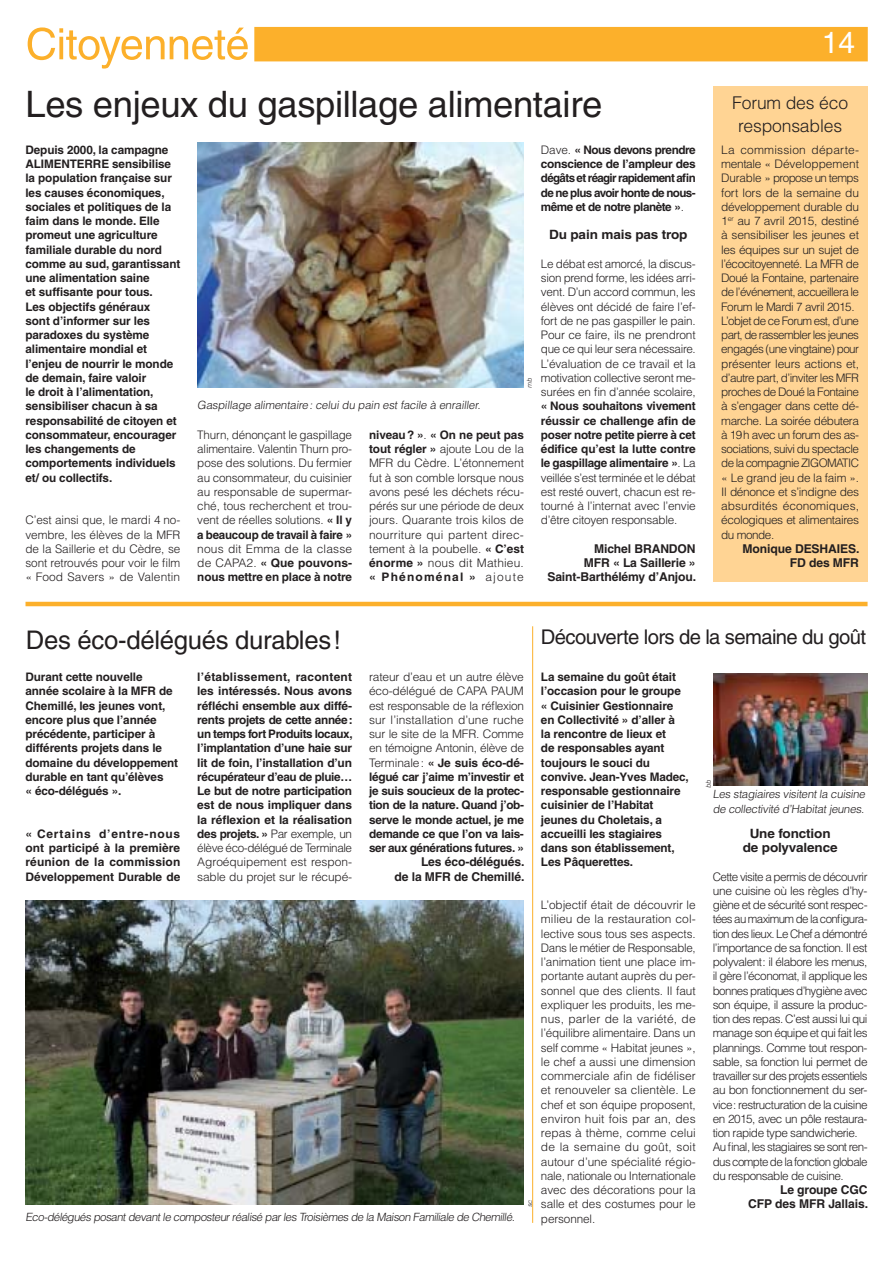
<style>
.page{position:relative;width:893px;height:1263px;background:#fff}
.page>*{position:absolute;margin:0;border:0;box-sizing:border-box;transform-origin:0 0}
.t1{font:condensed 43.2px "Helvetica";letter-spacing:-.01em;color:#fcb02b;scale:1.22 1}
.t2{font:36.45px "Helvetica";letter-spacing:-.01em;color:#231f20}
.t3{font:30px "Helvetica";color:#fff}
.t4{font:25.65px "Helvetica";letter-spacing:-.01em;color:#231f20}
.t5{font:20.25px "Helvetica";letter-spacing:-.03em;color:#231f20}
.t6{font:300 17.55px/23.4px "Helvetica";letter-spacing:-.01em;color:#231f20;text-align:center}
.t7{font:700 12.9px/14.2px "Helvetica";letter-spacing:-.01em;color:#231f20;text-align:center;scale:1.06 1}
.t8{font:700 12.15px/14.2px "Helvetica";letter-spacing:-.01em;color:#231f20;text-align:right}
.t9{font:300 11.7px/14.2px "Helvetica";letter-spacing:-.04em;color:#231f20;text-align:justify}
.t10{font:700 11.7px/14.2px "Helvetica";letter-spacing:-.01em;color:#231f20;text-align:justify}
.t11{font:300 11.4px/15.1px "Helvetica";color:#231f20}
.t12{font:300 6.75px "Helvetica";color:#231f20}
.s1{font-weight:700}
.s2{font-weight:300}
</style>
<div class="page">
<div style="left:26px;top:27px;width:842px;height:34px;background:#fcb02b"></div>
<div style="left:21px;top:25px;width:233px;height:39px;background:#fff"></div>
<hr style="left:26px;top:602px;width:841px;height:4px;background:#fcb02b">
<img style="left:197px;top:143px;width:327px;height:245px">
<img style="left:26px;top:900px;width:498px;height:304px">
<img style="left:713px;top:673px;width:154px;height:113px">
<hr style="left:532px;top:626px;width:1px;height:597px;background:#fcb02b">
<div style="left:713px;top:86px;width:154px;height:495px;background:#ffd494"></div>
<h1 class="t1" style="left:26px;top:28px;width:185px">Citoyenneté</h1>
<h2 class="t2" style="left:26px;top:91px;width:578px">Les enjeux du gaspillage alimentaire</h2>
<p class="t10" style="left:26px;top:144px;width:156px;text-align:left">Depuis 2000, la campagne<br>ALIMENTERRE sensibilise la population française sur les causes économiques, sociales et politiques de la faim dans le monde. Elle promeut une agriculture familiale durable du nord comme au sud, garantissant une alimentation saine<br>et suffisante pour tous.<br>Les objectifs généraux<br>sont d’informer sur les paradoxes du système alimentaire mondial et l’enjeu de nourrir le monde de demain, faire valoir<br>le droit à l’alimentation, sensibiliser chacun à sa responsabilité de citoyen et consommateur, encourager les changements de comportements individuels et/ ou collectifs.</p>
<p class="t9" style="left:26px;top:514px;width:156px">C’est ainsi que, le mardi 4 no&shy;vembre, les élèves de la MFR de la Saillerie et du Cèdre, se sont retrouvés pour voir le film « Food Savers » de Valentin</p>
<p class="t11" style="left:197px;top:398px;width:286px">Gaspillage alimentaire : celui du pain est facile à enrailler.</p>
<p class="t12" style="left:527px;top:388px;width:11px;rotate:-90deg">mb</p>
<p class="t9" style="left:197px;top:429px;width:156px">Thurn, dénonçant le gaspillage alimentaire. Valentin Thurn pro&shy;pose des solutions. Du fermier au consommateur, du cuisinier au responsable de supermar&shy;ché, tous recherchent et trou&shy;vent de réelles solutions. <span class="s1">« Il y a beaucoup de travail à faire »</span></p>
<p class="t10" style="left:197px;top:543px;width:156px"><span class="s2">nous dit Emma de la classe de CAPA2.</span> « Que pouvons&shy;nous mettre en place à notre</p>
<p class="t9" style="left:369px;top:429px;width:156px"><span class="s1">niveau ? »</span>. <span class="s1">« On ne peut pas tout régler »</span> ajoute Lou de la MFR du Cèdre. L’étonnement fut à son comble lorsque nous avons pesé les déchets récu&shy;pérés sur une période de deux jours. Quarante trois kilos de nourriture qui partent direc&shy;tement à la poubelle. <span class="s1">« C’est énorme »</span> nous dit Mathieu. <span class="s1">« Phénoménal »</span> ajoute</p>
<p class="t10" style="left:541px;top:144px;width:156px"><span class="s2">Dave.</span> « Nous devons prendre conscience de l’ampleur des dégâts et réagir rapidement afin de ne plus avoir honte de nous&shy;même et de notre planète »<span class="s2">.</span></p>
<p class="t7" style="left:549px;top:229px;width:132px">Du pain mais pas trop</p>
<p class="t9" style="left:541px;top:258px;width:156px">Le débat est amorcé, la discus&shy;sion prend forme, les idées arri&shy;vent. D’un accord commun, les élèves ont décidé de faire l’ef&shy;fort de ne pas gaspiller le pain.<br>Pour ce faire, ils ne prendront que ce qui leur sera nécessaire.<br>L’évaluation de ce travail et la motivation collective seront me&shy;surées en fin d’année scolaire,</p>
<p class="t10" style="left:541px;top:400px;width:156px">« Nous souhaitons vivement réussir ce challenge afin de poser notre petite pierre à cet édifice qu’est la lutte contre le gaspillage alimentaire »<span class="s2">. La veillée s’est terminée et le débat est resté ouvert, chacun est re&shy;tourné à l’internat avec l’envie d’être citoyen responsable.</span></p>
<p class="t8" style="left:547px;top:543px;width:150px">Michel BRANDON<br>MFR « La Saillerie »<br>Saint-Barthélémy d’Anjou.</p>
<h3 class="t3" style="left:822px;top:31px;width:35px">14</h3>
<h3 class="t6" style="left:732px;top:93px;width:117px">Forum des éco responsables</h3>
<p class="t9" style="left:721px;top:144px;width:139px;text-align:left">La commission départe&shy;mentale « Développement<br>Durable » propose un temps fort lors de la semaine du développement durable du<br>1<sup>er</sup> au 7 avril 2015, destiné à sensibiliser les jeunes et les équipes sur un sujet de l’écocitoyenneté. La MFR de<br>Doué la Fontaine, partenaire de l’événement, accueillera le<br>Forum le Mardi 7 avril 2015.<br>L’objet de ce Forum est, d’une part, de rassembler les jeunes engagés (une vingtaine) pour présenter leurs actions et, d’autre part, d’inviter les MFR proches de Doué la Fontaine à s’engager dans cette dé&shy;marche. La soirée débutera à 19 h avec un forum des as&shy;sociations, suivi du spectacle de la compagnie ZIGOMATIC « Le grand jeu de la faim ».<br>Il dénonce et s’indigne des absurdités économiques, écologiques et alimentaires du monde.</p>
<p class="t8" style="left:743px;top:543px;width:118px">Monique DESHAIES.<br>FD des MFR</p>
<h3 class="t4" style="left:26px;top:630px;width:317px">Des éco-délégués durables !</h3>
<h3 class="t5" style="left:541px;top:629px;width:327px">Découverte lors de la semaine du goût</h3>
<p class="t10" style="left:197px;top:671px;width:157px">l’établissement, racontent les intéressés. Nous avons réfléchi ensemble aux diffé&shy;rents projets de cette année : un temps fort Produits locaux, l’implantation d’une haie sur lit de foin, l’installation d’un récupérateur d’eau de pluie… Le but de notre participation est de nous impliquer dans la réflexion et la réalisation des projets. » <span class="s2">Par exemple, un élève éco-délégué de Terminale Agroéquipement est respon&shy;sable du projet sur le récupé-</span></p>
<p class="t10" style="left:369px;top:671px;width:156px"><span class="s2">rateur d’eau et un autre élève éco-délégué de CAPA PAUM est responsable de la réflexion sur l’installation d’une ruche sur le site de la MFR. Comme en témoigne Antonin, élève de Terminale :</span> « Je suis éco-dé&shy;légué car j’aime m’investir et je suis soucieux de la protec&shy;tion de la nature. Quand j’ob&shy;serve le monde actuel, je me demande ce que l’on va lais&shy;ser aux générations futures. »</p>
<p class="t10" style="left:26px;top:671px;width:154px;text-align:left">Durant cette nouvelle année scolaire à la MFR de<br>Chemillé, les jeunes vont, encore plus que l’année précédente, participer à différents projets dans le domaine du développement durable en tant qu’élèves<br>« éco-délégués ».</p>
<p class="t10" style="left:541px;top:671px;width:149px;text-align:left">La semaine du goût était l’occasion pour le groupe « Cuisinier Gestionnaire en Collectivité » d’aller à<br>la rencontre de lieux et<br>de responsables ayant toujours le souci du convive. Jean-Yves Madec, responsable gestionnaire cuisinier de l’Habitat jeunes du Choletais, a accueilli les stagiaires dans son établissement,<br>Les Pâquerettes.</p>
<p class="t10" style="left:26px;top:828px;width:156px">« Certains d’entre-nous ont participé à la première réunion de la commission Développement Durable de</p>
<p class="t8" style="left:395px;top:856px;width:131px">Les éco-délégués.<br>de la MFR de Chemillé.</p>
<p class="t11" style="left:26px;top:1210px;width:492px">Eco-délégués posant devant le composteur réalisé par les Troisièmes de la Maison Familiale de Chemillé.</p>
<p class="t12" style="left:527px;top:1207px;width:9px;rotate:-90deg">sc</p>
<p class="t9" style="left:541px;top:899px;width:156px">L’objectif était de découvrir le milieu de la restauration col&shy;lective sous tous ses aspects.<br>Dans le métier de Responsable, l’animation tient une place im&shy;portante autant auprès du per&shy;sonnel que des clients. Il faut expliquer les produits, les me&shy;nus, parler de la variété, de l’équilibre alimentaire. Dans un self comme « Habitat jeunes », le chef a aussi une dimension commerciale afin de fidéliser et renouveler sa clientèle. Le chef et son équipe proposent, environ huit fois par an, des repas à thème, comme celui de la semaine du goût, soit autour d’une spécialité régio&shy;nale, nationale ou Internationale avec des décorations pour la salle et des costumes pour le personnel.</p>
<p class="t12" style="left:706px;top:788px;width:10px;rotate:-90deg">bb</p>
<p class="t11" style="left:713px;top:787px;width:155px">Les stagiaires visitent la cuisine de collectivité d’Habitat jeunes.</p>
<p class="t7" style="left:743px;top:827px;width:91px">Une fonction de polyvalence</p>
<p class="t9" style="left:713px;top:870px;width:156px;text-align:left">Cette visite a permis de découvrir une cuisine où les règles d’hy&shy;giène et de sécurité sont respec&shy;tées au maximum de la configura&shy;tion des lieux. Le Chef a démontré l’importance de sa fonction. Il est polyvalent : il élabore les menus, il gère l’économat, il applique les bonnes pratiques d’hygiène avec son équipe, il assure la produc&shy;tion des repas. C’est aussi lui qui manage son équipe et qui fait les plannings. Comme tout respon&shy;sable, sa fonction lui permet de travailler sur des projets essentiels au bon fonctionnement du ser&shy;vice : restructuration de la cuisine en 2015, avec un pôle restaura&shy;tion rapide type sandwicherie.<br>Au final, les stagiaires se sont ren&shy;dus compte de la fonction globale du responsable de cuisine.</p>
<p class="t8" style="left:748px;top:1184px;width:121px">Le groupe CGC<br>CFP des MFR Jallais.</p>
</div>
